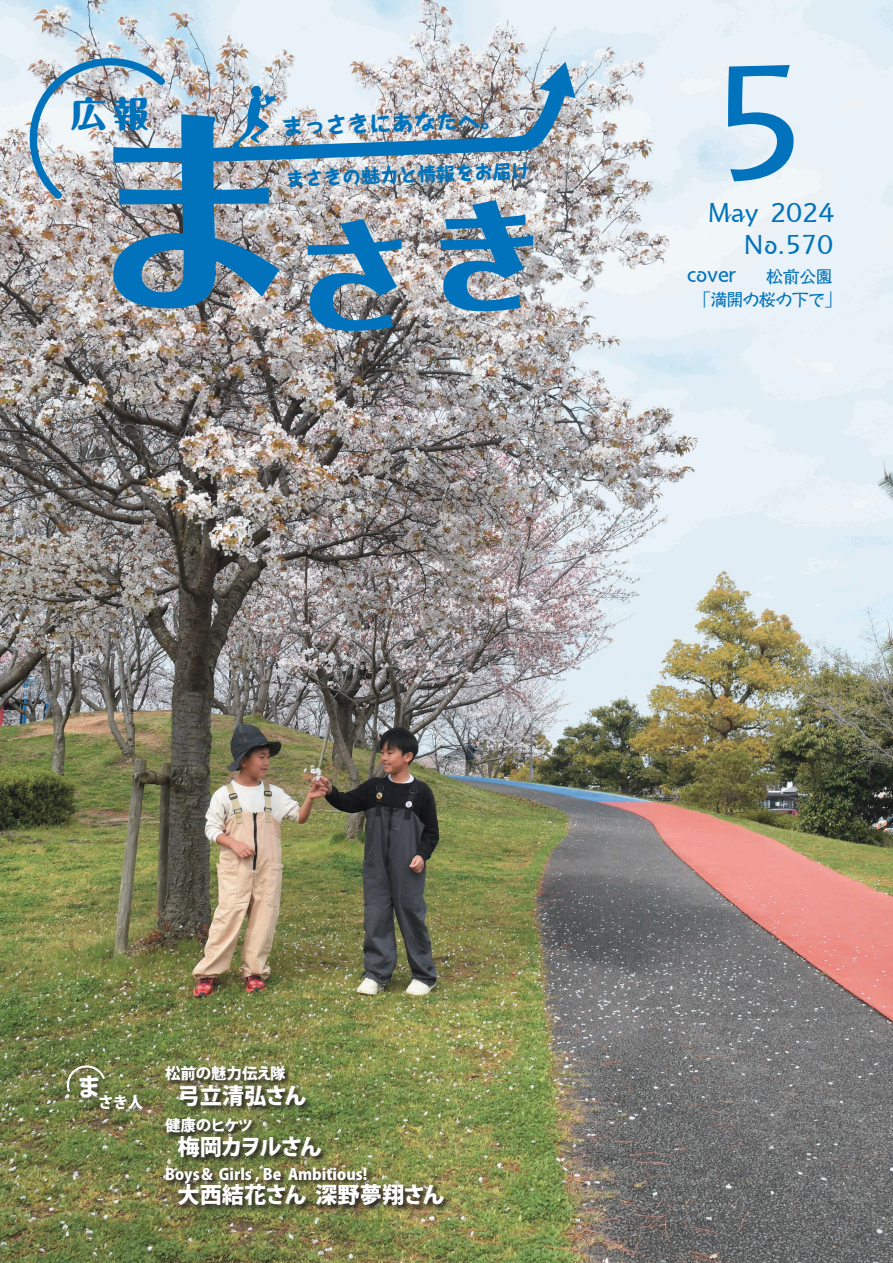
<style>
.page{position:relative;width:893px;height:1263px;background:#fff}
.page>*{position:absolute;margin:0;border:0;box-sizing:border-box;transform-origin:0 0}
.t1{font:155.4px "Kumoya Std";color:#0073bc}
.t2{font:800 124.05px "Folk Pro";color:#0073bc}
.t3{font:800 35.25px "Maru Fo Pro";color:#0073bc}
.t4{font:25.5px/31.5px "Kumoya Std";color:#0073bc;text-align:right}
.t5{font:800 24.75px "Koz Go Pro";color:#fff}
.t6{font:800 22.35px/48.6px "Koz Go Pro";letter-spacing:-.06em;color:#fff}
.t7{font:800 22.35px "Koz Go Pro";letter-spacing:-.03em;color:#fff}
.t8{font:800 22.05px "Taka Hand Std";color:#0073bc}
.t9{font:21.3px "Kumoya Std";letter-spacing:-.04em;color:#0073bc}
.t10{font:800 18.75px "Taka Hand Std";color:#0073bc}
.t11{font:16.95px "Kumoya Std";letter-spacing:-.04em;color:#0073bc}
.t12{font:800 15.45px "Koz Go Pro";color:#fff}
</style>
<div class="page">
<img style="left:0;top:0;width:893px;height:1263px">
<svg style="left:164px;top:1065px;width:129px;height:23px;background:#60623e"></svg>
<svg style="left:165px;top:1166px;width:209px;height:25px;background:#696841"></svg>
<div style="left:75px;top:1070px;width:35px;height:39px;background:#231f20;opacity:.6"></div>
<div style="left:95px;top:1090px;width:58px;height:30px;background:#231f20;opacity:.57"></div>
<svg style="left:164px;top:1116px;width:95px;height:24px;background:#5c633d"></svg>
<svg style="left:177px;top:1134px;width:151px;height:30px;background:#59613a"></svg>
<div style="left:64px;top:1062px;width:47px;height:35px;background:#231f20;opacity:.49"></div>
<svg style="left:66px;top:1064px;width:41px;height:30px"></svg>
<svg style="left:177px;top:1183px;width:274px;height:30px;background:#62613e"></svg>
<svg style="left:179px;top:1083px;width:134px;height:30px;background:#626740"></svg>
<img style="left:113px;top:86px;width:454px;height:222px">
<svg style="left:539px;top:62px;width:36px;height:36px"></svg>
<img style="left:26px;top:51px;width:146px;height:155px">
<img style="left:232px;top:85px;width:44px;height:66px">
<h3 class="t3" style="left:71px;top:85px;width:79px">広報</h3>
<h3 class="t8" style="left:281px;top:111px;width:222px;rotate:-2deg">まっさきにあなたへ。</h3>
<p class="t10" style="left:286px;top:166px;width:246px;rotate:-2deg">まさきの魅力と情報をお届け</p>
<h2 class="t2" style="left:292px;top:161px;width:258px">さき</h2>
<h1 class="t1" style="left:680px;top:6px;width:157px">５</h1>
<h3 class="t4" style="left:707px;top:194px;width:129px">May 2024<br>No.570</h3>
<p class="t11" style="left:766px;top:264px;width:68px">松前公園</p>
<h3 class="t9" style="left:687px;top:258px;width:51px">cover</h3>
<p class="t11" style="left:702px;top:287px;width:132px">｢満開の桜の下で「</p>
<h3 class="t5" style="left:77px;top:1071px;width:26px">ま</h3>
<p class="t12" style="left:98px;top:1092px;width:47px">さき人</p>
<p class="t12" style="left:165px;top:1063px;width:122px">松前の魅力伝え隊</p>
<h3 class="t7" style="left:177px;top:1081px;width:131px">弓立清弘さん</h3>
<p class="t12" style="left:165px;top:1115px;width:90px">健康のヒケツ</p>
<h3 class="t6" style="left:177px;top:1124px;width:269px">梅岡カヲルさん<br>大西結花さん深野夢翔さん</h3>
<p class="t12" style="left:165px;top:1164px;width:204px">Boys＆ Girls , Be Ambitious!</p>
</div>
